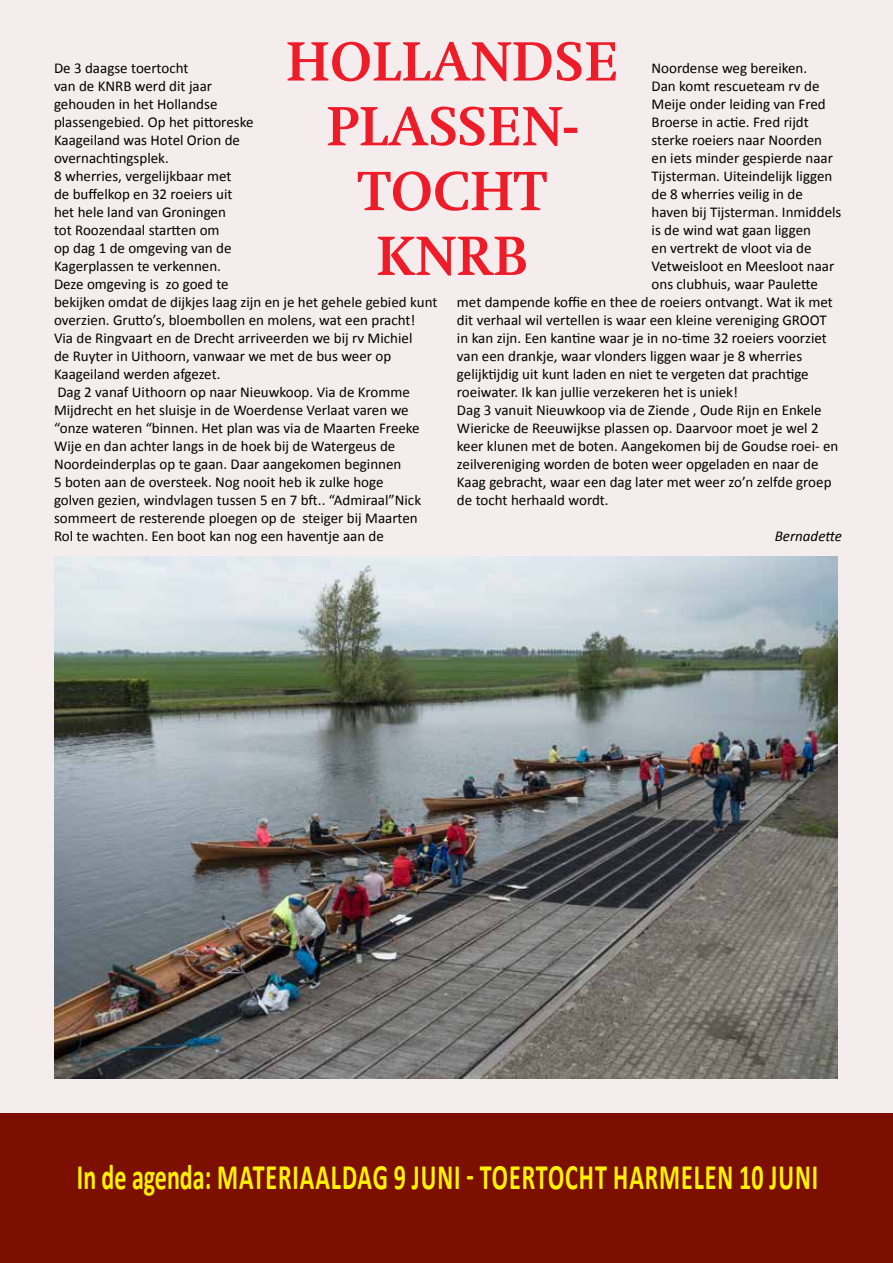
<style>
.page{position:relative;width:893px;height:1263px;background:#f5eded}
.page>*{position:absolute;margin:0;border:0;box-sizing:border-box;transform-origin:0 0}
.t1{font:700 54px/64.8px "Swift 1 OT";letter-spacing:.01em;color:#ed1c28}
.t2{font:700 36px "Calibri";letter-spacing:.04em;color:#fff200;scale:.67 1}
.t3{font:15px/18px "Calibri";color:#000}
.t4{font:italic 15px "Calibri";color:#000}
</style>
<div class="page">
<img style="left:54px;top:556px;width:783px;height:522px">
<div style="left:0;top:1114px;width:893px;height:149px;background:#7d0f01"></div>
<h1 class="t1" style="left:286px;top:30px;width:78px">HOLL</h1>
<h1 class="t1" style="left:327px;top:30px;width:181px;text-indent:104px">ANDSE<br>PLASSEN</h1>
<p class="t3" style="left:54px;top:59px;width:385px">De 3 daagse toertocht<br>van de KNRB werd dit jaar<br>gehouden in het Hollandse<br>plassengebied. Op het pittoreske<br>Kaageiland was Hotel Orion de<br>overnachtingsplek.<br>8 wherries, vergelijkbaar met<br>de buffelkop en 32 roeiers uit<br>het hele land van Groningen<br>tot Roozendaal startten om<br>op dag 1 de omgeving van de<br>Kagerplassen te verkennen.<br>Deze omgeving is zo goed te<br>bekijken omdat de dijkjes laag zijn en je het gehele gebied kunt overzien. Grutto’s, bloembollen en molens, wat een pracht!<br>Via de Ringvaart en de Drecht arriveerden we bij rv Michiel<br>de Ruyter in Uithoorn, vanwaar we met de bus weer op Kaageiland werden afgezet.<br>Dag 2 vanaf Uithoorn op naar Nieuwkoop. Via de Kromme Mijdrecht en het sluisje in de Woerdense Verlaat varen we “onze wateren “binnen. Het plan was via de Maarten Freeke Wije en dan achter langs in de hoek bij de Watergeus de Noordeinderplas op te gaan. Daar aangekomen beginnen<br>5 boten aan de oversteek. Nog nooit heb ik zulke hoge<br>golven gezien, windvlagen tussen 5 en 7 bft.. “Admiraal”Nick sommeert de resterende ploegen op de steiger bij Maarten Rol te wachten. Een boot kan nog een haventje aan de</p>
<p class="t3" style="left:652px;top:59px;width:157px">Noordense weg bereiken.</p>
<p class="t3" style="left:652px;top:77px;width:169px">Dan komt rescueteam rv de</p>
<p class="t3" style="left:652px;top:95px;width:176px">Meije onder leiding van Fred</p>
<p class="t3" style="left:652px;top:113px;width:159px">Broerse in actie. Fred rijdt</p>
<p class="t3" style="left:652px;top:131px;width:172px">sterke roeiers naar Noorden</p>
<p class="t3" style="left:652px;top:149px;width:183px">en iets minder gespierde naar</p>
<p class="t3" style="left:652px;top:167px;width:182px">Tijsterman. Uiteindelijk liggen</p>
<p class="t3" style="left:652px;top:185px;width:153px">de 8 wherries veilig in de</p>
<p class="t3" style="left:652px;top:203px;width:191px">haven bij Tijsterman. Inmiddels</p>
<p class="t3" style="left:652px;top:221px;width:161px">is de wind wat gaan liggen</p>
<p class="t3" style="left:652px;top:239px;width:162px">en vertrekt de vloot via de</p>
<p class="t3" style="left:652px;top:257px;width:184px">Vetweisloot en Meesloot naar</p>
<p class="t3" style="left:652px;top:275px;width:168px">ons clubhuis, waar Paulette</p>
<p class="t3" style="left:457px;top:293px;width:377px">met dampende koffie en thee de roeiers ontvangt. Wat ik met</p>
<p class="t3" style="left:457px;top:311px;width:371px">dit verhaal wil vertellen is waar een kleine vereniging GROOT</p>
<p class="t3" style="left:457px;top:329px;width:371px">in kan zijn. Een kantine waar je in no-time 32 roeiers voorziet</p>
<p class="t3" style="left:457px;top:347px;width:347px">van een drankje, waar vlonders liggen waar je 8 wherries</p>
<p class="t3" style="left:457px;top:365px;width:353px">gelijktijdig uit kunt laden en niet te vergeten dat prachtige</p>
<p class="t3" style="left:457px;top:383px;width:282px">roeiwater. Ik kan jullie verzekeren het is uniek!</p>
<p class="t3" style="left:457px;top:401px;width:366px">Dag 3 vanuit Nieuwkoop via de Ziende , Oude Rijn en Enkele</p>
<p class="t3" style="left:457px;top:419px;width:363px">Wiericke de Reeuwijkse plassen op. Daarvoor moet je wel 2</p>
<p class="t3" style="left:457px;top:437px;width:383px">keer klunen met de boten. Aangekomen bij de Goudse roei- en</p>
<p class="t3" style="left:457px;top:455px;width:363px">zeilvereniging worden de boten weer opgeladen en naar de</p>
<p class="t3" style="left:457px;top:473px;width:376px">Kaag gebracht, waar een dag later met weer zo’n zelfde groep</p>
<p class="t3" style="left:457px;top:491px;width:153px">de tocht herhaald wordt.</p>
<p class="t4" style="left:775px;top:527px;width:69px">Bernadette</p>
<h1 class="t1" style="left:563px;top:95px;width:16px">-</h1>
<h1 class="t1" style="left:358px;top:159px;width:172px;text-align:center">TOCHT<br>KNRB</h1>
<h2 class="t2" style="left:77px;top:1155px;width:922px">IN DE AGENDA: MATERIAALDAG 9 JUNI - TOERTOCHT HARMELEN</h2>
<h2 class="t2" style="left:739px;top:1155px;width:99px">10 JUNI</h2>
</div>
